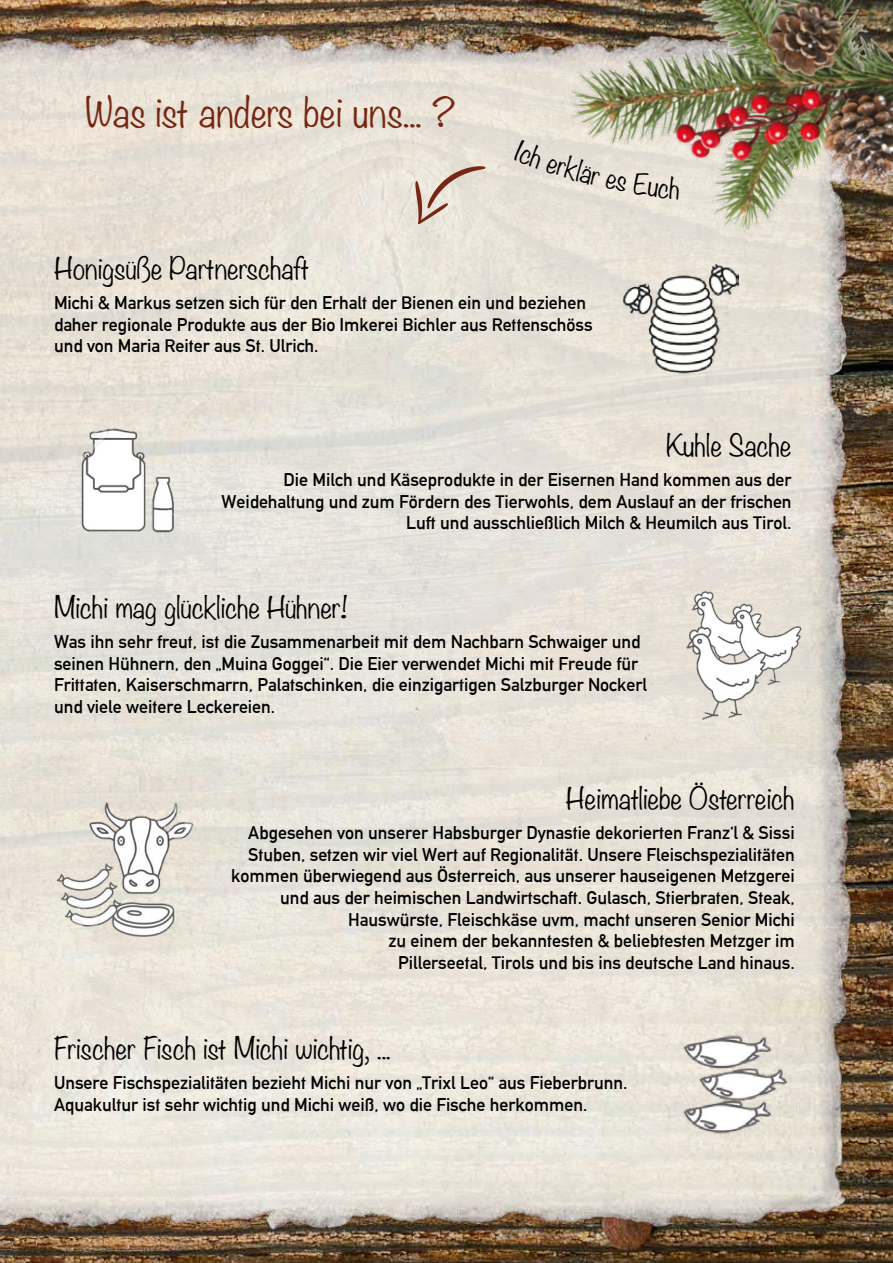
<style>
.page{position:relative;width:893px;height:1263px;background:#fff}
.page>*{position:absolute;margin:0;border:0;box-sizing:border-box;transform-origin:0 0}
.t1{font:300 37.5px "Noteworthy";color:#752713}
.t2{font:300 27px "Noteworthy";color:#000}
.t3{font:18px/21.6px "Alte DIN1451 Mittelschrift";color:#000}
</style>
<div class="page">
<img style="left:0;top:0;width:893px;height:1263px">
<img style="left:68px;top:428px;width:111px;height:111px">
<img style="left:682px;top:589px;width:137px;height:137px">
<img style="left:40px;top:796px;width:163px;height:147px">
<img style="left:651px;top:991px;width:184px;height:149px">
<img style="left:620px;top:345px;width:119px;height:39px">
<svg style="left:415px;top:166px;width:71px;height:58px;background:#d8c8bc"></svg>
<img style="left:499px;top:0;width:394px;height:345px">
<svg style="left:514px;top:139px;width:113px;height:53px;background:#e6e0d5"></svg>
<svg style="left:633px;top:171px;width:47px;height:29px"></svg>
<h1 class="t1" style="left:85px;top:79px;width:372px">Was ist anders bei uns... ?</h1>
<h2 class="t2" style="left:54px;top:245px;width:257px">Honigsüße Partnerschaft</h2>
<p class="t3" style="left:54px;top:292px;width:540px">Michi &amp; Markus setzen sich für den Erhalt der Bienen ein und beziehen daher regionale Produkte aus der Bio Imkerei Bichler aus Rettenschöss und von Maria Reiter aus St. Ulrich.</p>
<h2 class="t2" style="left:666px;top:422px;width:126px">Kuhle Sache</h2>
<p class="t3" style="left:221px;top:469px;width:572px;text-align:right">Die Milch und Käseprodukte in der Eisernen Hand kommen aus der<br>Weidehaltung und zum Fördern des Tierwohls, dem Auslauf an der frischen<br>Luft und ausschließlich Milch &amp; Heumilch aus Tirol.</p>
<h2 class="t2" style="left:54px;top:584px;width:295px">Michi mag glückliche Hühner!</h2>
<p class="t3" style="left:54px;top:631px;width:595px">Was ihn sehr freut, ist die Zusammenarbeit mit dem Nachbarn Schwaiger und seinen Hühnern, den „Muina Goggei“. Die Eier verwendet Michi mit Freude für Frittaten, Kaiserschmarrn, Palatschinken, die einzigartigen Salzburger Nockerl und viele weitere Leckereien.</p>
<h2 class="t2" style="left:566px;top:775px;width:230px">Heimatliebe Österreich</h2>
<p class="t3" style="left:231px;top:822px;width:565px;text-align:right">Abgesehen von unserer Habsburger Dynastie dekorierten Franz‘l &amp; Sissi Stuben, setzen wir viel Wert auf Regionalität. Unsere Fleischspezialitäten kommen überwiegend aus Österreich, aus unserer hauseigenen Metzgerei und aus der heimischen Landwirtschaft. Gulasch, Stierbraten, Steak, Hauswürste, Fleischkäse uvm, macht unseren Senior Michi<br>zu einem der bekanntesten &amp; beliebtesten Metzger im<br>Pillerseetal, Tirols und bis ins deutsche Land hinaus.</p>
<h2 class="t2" style="left:54px;top:1025px;width:338px">Frischer Fisch ist Michi wichtig, ...</h2>
<p class="t3" style="left:54px;top:1072px;width:575px">Unsere Fischspezialitäten bezieht Michi nur von „Trixl Leo“ aus Fieberbrunn.<br>Aquakultur ist sehr wichtig und Michi weiß, wo die Fische herkommen.</p>
</div>
